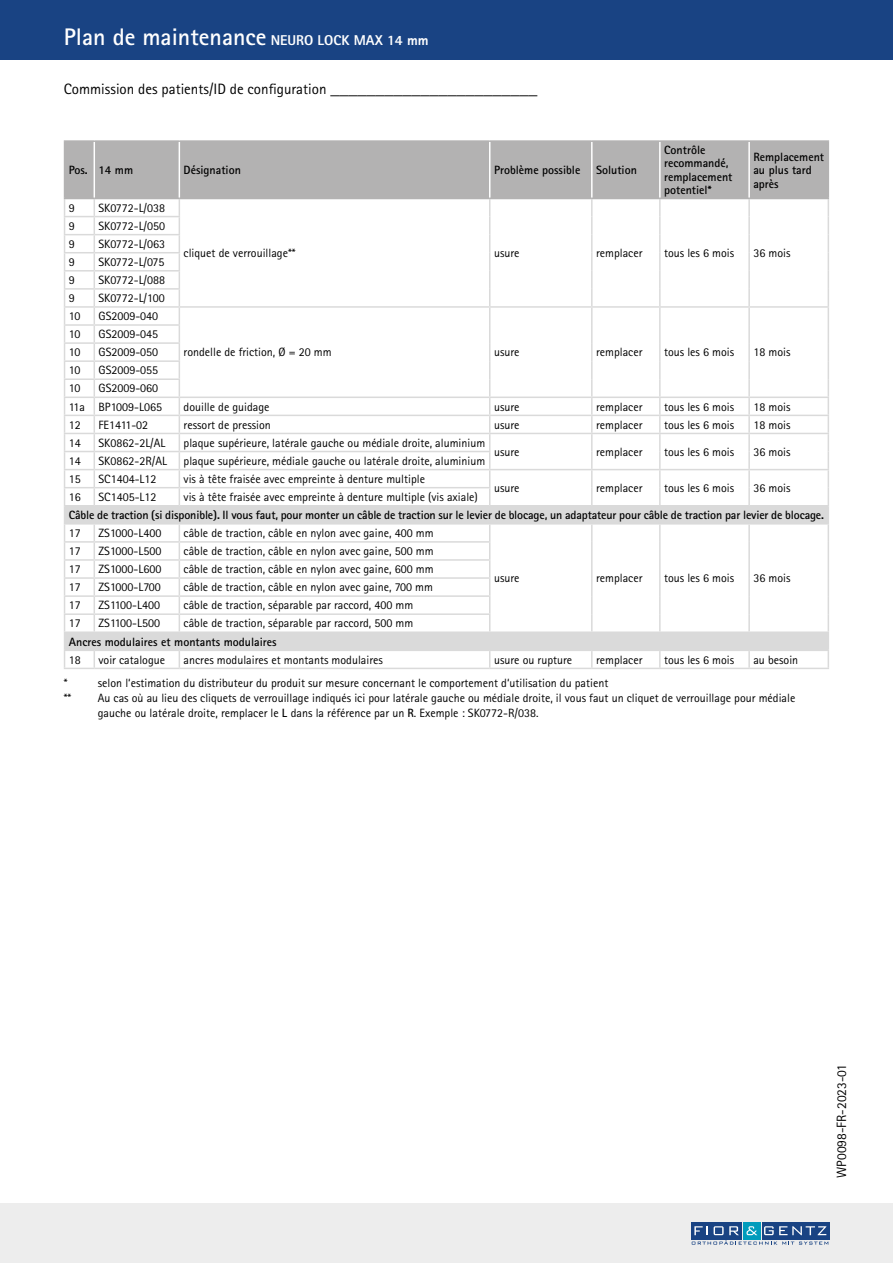
<style>
.page{position:relative;width:893px;height:1263px;background:#fff}
.page>*{position:absolute;margin:0;border:0;box-sizing:border-box;transform-origin:0 0}
.t1{font:700 24px "Rotis Sans Serif Pro";color:#fff}
.t2{font:15px "Rotis Sans Serif Pro";color:#000}
.t3{font:13.5px "Rotis Sans Serif Pro";color:#000}
.t4{font:12px/18px "Rotis Sans Serif Pro";color:#000}
.t5{font:700 12px/13.5px "Rotis Sans Serif Pro";color:#000}
.s1{font-weight:800;font-size:14.25px}
.s2{font-family:"Minion Pro";font-size:18px}
.s3{font-weight:700}
</style>
<div class="page">
<div style="left:0;top:0;width:893px;height:60px;background:#194383"></div>
<div style="left:0;top:1203px;width:893px;height:60px;background:#ededed"></div>
<div style="left:743px;top:1222px;width:17px;height:17px;background:#009cbc"></div>
<div style="left:762px;top:1222px;width:67px;height:17px;background:#194383"></div>
<div style="left:691px;top:1222px;width:51px;height:17px;background:#194383"></div>
<svg style="left:692px;top:1226px;width:136px;height:18px"></svg>
<hr style="left:64px;top:668px;width:30px;height:1px;background:#dadada">
<hr style="left:94px;top:668px;width:85px;height:1px;background:#dadada">
<hr style="left:179px;top:668px;width:311px;height:1px;background:#dadada">
<hr style="left:490px;top:668px;width:102px;height:1px;background:#dadada">
<hr style="left:592px;top:668px;width:68px;height:1px;background:#dadada">
<hr style="left:660px;top:668px;width:89px;height:1px;background:#dadada">
<hr style="left:749px;top:668px;width:80px;height:1px;background:#dadada">
<hr style="left:64px;top:140px;width:30px;height:2px;background:#b3b2b2">
<hr style="left:94px;top:140px;width:85px;height:2px;background:#b3b2b2">
<hr style="left:179px;top:140px;width:311px;height:2px;background:#b3b2b2">
<hr style="left:490px;top:140px;width:102px;height:2px;background:#b3b2b2">
<hr style="left:592px;top:140px;width:68px;height:2px;background:#b3b2b2">
<hr style="left:660px;top:140px;width:89px;height:2px;background:#b3b2b2">
<hr style="left:749px;top:140px;width:80px;height:2px;background:#b3b2b2">
<svg style="left:64px;top:142px;width:765px;height:526px"></svg>
<hr style="left:749px;top:505px;width:80px;height:1px;background:#dadada">
<h1 class="t1" style="left:64px;top:22px;width:366px">Plan de maintenance <span class="s1">NEURO LOCK MAX 14 mm</span></h1>
<p class="t2" style="left:64px;top:80px;width:475px">Commission des patients/ID de configuration <span class="s2">_______________________</span></p>
<p class="t5" style="left:69px;top:163px;width:66px">Pos. 14 mm</p>
<p class="t5" style="left:184px;top:163px;width:59px">Désignation</p>
<p class="t5" style="left:494px;top:163px;width:88px">Problème possible</p>
<p class="t5" style="left:596px;top:163px;width:42px">Solution</p>
<p class="t4" style="left:69px;top:199px;width:7px">9</p>
<p class="t4" style="left:99px;top:199px;width:68px">SK0772-L/038</p>
<p class="t5" style="left:664px;top:143px;width:70px">Contrôle recommandé, remplacement potentiel*</p>
<p class="t5" style="left:753px;top:150px;width:72px">Remplacement au plus tard après</p>
<p class="t4" style="left:69px;top:217px;width:7px">9</p>
<p class="t4" style="left:99px;top:217px;width:68px">SK0772-L/050</p>
<p class="t4" style="left:69px;top:235px;width:7px">9</p>
<p class="t4" style="left:99px;top:235px;width:68px">SK0772-L/063</p>
<p class="t4" style="left:69px;top:253px;width:7px">9</p>
<p class="t4" style="left:99px;top:253px;width:67px">SK0772-L/075</p>
<p class="t4" style="left:69px;top:271px;width:7px">9</p>
<p class="t4" style="left:99px;top:271px;width:68px">SK0772-L/088</p>
<p class="t4" style="left:69px;top:289px;width:7px">9</p>
<p class="t4" style="left:99px;top:289px;width:68px">SK0772-L/100</p>
<p class="t4" style="left:69px;top:307px;width:13px">10</p>
<p class="t4" style="left:99px;top:307px;width:61px">GS2009-040</p>
<p class="t4" style="left:69px;top:325px;width:13px">10</p>
<p class="t4" style="left:99px;top:325px;width:61px">GS2009-045</p>
<p class="t4" style="left:69px;top:343px;width:13px">10</p>
<p class="t4" style="left:99px;top:343px;width:61px">GS2009-050</p>
<p class="t4" style="left:69px;top:361px;width:13px">10</p>
<p class="t4" style="left:99px;top:361px;width:61px">GS2009-055</p>
<p class="t4" style="left:69px;top:379px;width:13px">10</p>
<p class="t4" style="left:69px;top:379px;width:95px;text-indent:30px">GS2009-060<br>11a BP1009-L065</p>
<p class="t4" style="left:184px;top:244px;width:113px">cliquet de verrouillage**</p>
<p class="t4" style="left:494px;top:244px;width:27px">usure</p>
<p class="t4" style="left:596px;top:244px;width:48px">remplacer</p>
<p class="t4" style="left:664px;top:244px;width:72px">tous les 6 mois</p>
<p class="t4" style="left:753px;top:244px;width:39px">36 mois</p>
<p class="t4" style="left:184px;top:343px;width:149px">rondelle de friction, Ø = 20 mm</p>
<p class="t4" style="left:494px;top:343px;width:27px">usure</p>
<p class="t4" style="left:596px;top:343px;width:48px">remplacer</p>
<p class="t4" style="left:664px;top:343px;width:72px">tous les 6 mois</p>
<p class="t4" style="left:753px;top:343px;width:39px">18 mois</p>
<p class="t4" style="left:184px;top:398px;width:87px">douille de guidage</p>
<p class="t4" style="left:494px;top:398px;width:27px">usure</p>
<p class="t4" style="left:596px;top:398px;width:48px">remplacer</p>
<p class="t4" style="left:664px;top:398px;width:72px">tous les 6 mois</p>
<p class="t4" style="left:753px;top:398px;width:39px">18 mois</p>
<p class="t4" style="left:69px;top:416px;width:13px">12</p>
<p class="t4" style="left:99px;top:416px;width:51px">FE1411-02</p>
<p class="t4" style="left:184px;top:416px;width:89px">ressort de pression</p>
<p class="t4" style="left:494px;top:416px;width:27px">usure</p>
<p class="t4" style="left:596px;top:416px;width:48px">remplacer</p>
<p class="t4" style="left:664px;top:416px;width:72px">tous les 6 mois</p>
<p class="t4" style="left:753px;top:416px;width:39px">18 mois</p>
<p class="t4" style="left:69px;top:434px;width:13px">14</p>
<p class="t4" style="left:99px;top:434px;width:68px">SK0862-2L/AL</p>
<p class="t4" style="left:184px;top:434px;width:303px">plaque supérieure, latérale gauche ou médiale droite, aluminium</p>
<p class="t4" style="left:494px;top:443px;width:27px">usure</p>
<p class="t4" style="left:596px;top:443px;width:48px">remplacer</p>
<p class="t4" style="left:664px;top:443px;width:72px">tous les 6 mois</p>
<p class="t4" style="left:753px;top:443px;width:39px">36 mois</p>
<p class="t4" style="left:69px;top:452px;width:13px">14</p>
<p class="t4" style="left:99px;top:452px;width:70px">SK0862-2R/AL</p>
<p class="t4" style="left:184px;top:452px;width:303px">plaque supérieure, médiale gauche ou latérale droite, aluminium</p>
<p class="t4" style="left:69px;top:470px;width:13px">15</p>
<p class="t4" style="left:99px;top:470px;width:59px">SC1404-L12</p>
<p class="t4" style="left:184px;top:470px;width:243px">vis à tête fraisée avec empreinte à denture multiple</p>
<p class="t4" style="left:494px;top:479px;width:27px">usure</p>
<p class="t4" style="left:596px;top:479px;width:48px">remplacer</p>
<p class="t4" style="left:664px;top:479px;width:72px">tous les 6 mois</p>
<p class="t4" style="left:753px;top:479px;width:39px">36 mois</p>
<p class="t4" style="left:69px;top:488px;width:13px">16</p>
<p class="t4" style="left:99px;top:488px;width:59px">SC1405-L12</p>
<p class="t4" style="left:184px;top:488px;width:296px">vis à tête fraisée avec empreinte à denture multiple (vis axiale)</p>
<p class="t5" style="left:69px;top:508px;width:757px">Câble de traction (si disponible). Il vous faut, pour monter un câble de traction sur le levier de blocage, un adaptateur pour câble de traction par levier de blocage.</p>
<p class="t4" style="left:69px;top:524px;width:13px">17</p>
<p class="t4" style="left:99px;top:524px;width:64px">ZS1000-L400</p>
<p class="t4" style="left:184px;top:524px;width:251px">câble de traction, câble en nylon avec gaine, 400 mm</p>
<p class="t4" style="left:494px;top:569px;width:27px">usure</p>
<p class="t4" style="left:596px;top:569px;width:48px">remplacer</p>
<p class="t4" style="left:664px;top:569px;width:72px">tous les 6 mois</p>
<p class="t4" style="left:753px;top:569px;width:39px">36 mois</p>
<p class="t4" style="left:69px;top:542px;width:13px">17</p>
<p class="t4" style="left:99px;top:542px;width:64px">ZS1000-L500</p>
<p class="t4" style="left:184px;top:542px;width:251px">câble de traction, câble en nylon avec gaine, 500 mm</p>
<p class="t4" style="left:69px;top:560px;width:13px">17</p>
<p class="t4" style="left:99px;top:560px;width:64px">ZS1000-L600</p>
<p class="t4" style="left:184px;top:560px;width:251px">câble de traction, câble en nylon avec gaine, 600 mm</p>
<p class="t4" style="left:69px;top:578px;width:13px">17</p>
<p class="t4" style="left:99px;top:578px;width:64px">ZS1000-L700</p>
<p class="t4" style="left:184px;top:578px;width:251px">câble de traction, câble en nylon avec gaine, 700 mm</p>
<p class="t4" style="left:69px;top:596px;width:13px">17</p>
<p class="t4" style="left:99px;top:596px;width:63px">ZS1100-L400</p>
<p class="t4" style="left:184px;top:596px;width:231px">câble de traction, séparable par raccord, 400 mm</p>
<p class="t4" style="left:69px;top:614px;width:13px">17</p>
<p class="t4" style="left:99px;top:614px;width:63px">ZS1100-L500</p>
<p class="t4" style="left:184px;top:614px;width:231px">câble de traction, séparable par raccord, 500 mm</p>
<p class="t5" style="left:69px;top:635px;width:209px">Ancres modulaires et montants modulaires</p>
<p class="t4" style="left:69px;top:651px;width:13px">18</p>
<p class="t4" style="left:99px;top:651px;width:68px">voir catalogue</p>
<p class="t4" style="left:184px;top:651px;width:201px">ancres modulaires et montants modulaires</p>
<p class="t4" style="left:494px;top:651px;width:80px">usure ou rupture</p>
<p class="t4" style="left:596px;top:651px;width:48px">remplacer</p>
<p class="t4" style="left:664px;top:651px;width:72px">tous les 6 mois</p>
<p class="t4" style="left:753px;top:651px;width:46px">au besoin</p>
<p class="t4" style="left:64px;top:674px;width:5px">*</p>
<p class="t4" style="left:98px;top:674px;width:512px">selon l‘estimation du distributeur du produit sur mesure concernant le comportement d‘utilisation du patient</p>
<p class="t4" style="left:64px;top:689px;width:9px">**</p>
<p class="t4" style="left:98px;top:691px;width:699px;line-height:15px">Au cas où au lieu des cliquets de verrouillage indiqués ici pour latérale gauche ou médiale droite, il vous faut un cliquet de verrouillage pour médiale gauche ou latérale droite, remplacer le <span class="s3">L</span> dans la référence par un <span class="s3">R</span>. Exemple : SK0772-R/038.</p>
<p class="t3" style="left:834px;top:1178px;width:115px;rotate:-90deg">WP0098-FR-2023-01</p>
</div>
